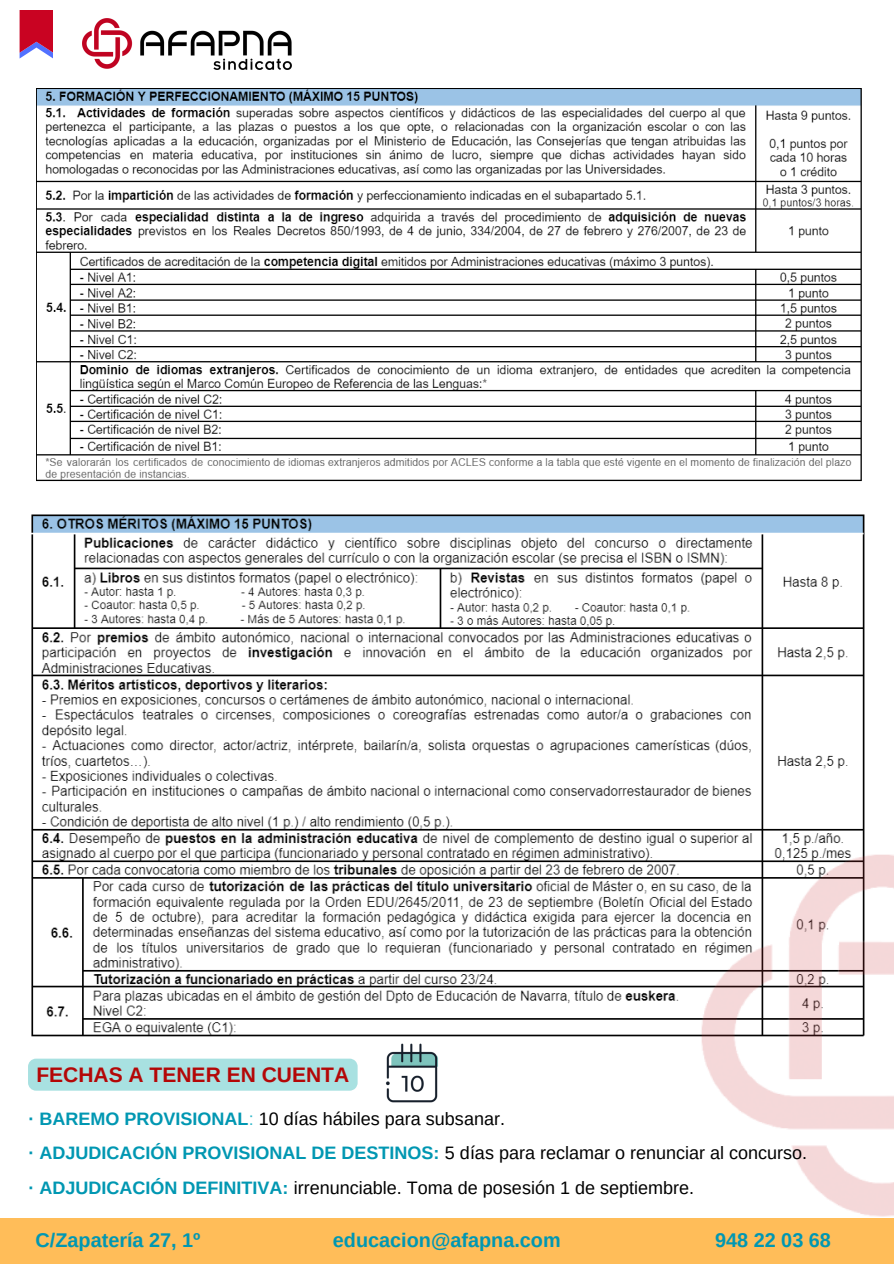
<style>
.page{position:relative;width:894px;height:1264px;background:#fff}
.page>*{position:absolute;margin:0;border:0;box-sizing:border-box;transform-origin:0 0}
.t1{font:700 21px "Arimo";color:#b40707}
.t2{font:700 19.8px "Arimo";color:#0097b2}
.t3{font:18px "Arimo";color:#000}
.s1{font-weight:700;color:#0097b2}
.s2{color:#33b9cb}
</style>
<div class="page">
<img style="left:82px;top:19px;width:209px;height:50px">
<svg style="left:20px;top:10px;width:33px;height:49px;background:#c22f57"></svg>
<img style="left:31px;top:514px;width:834px;height:523px">
<img style="left:698px;top:851px;width:195px;height:366px">
<img style="left:36px;top:88px;width:826px;height:394px">
<img style="left:386px;top:1043px;width:52px;height:60px">
<div style="left:0;top:1217px;width:893px;height:46px;background:#ffbd59"></div>
<div style="left:28px;top:1058px;width:329px;height:32px;background:#a8e1e1"></div>
<p class="t1" style="left:36px;top:1062px;width:314px">FECHAS A TENER EN CUENTA</p>
<p class="t3" style="left:29px;top:1108px;width:478px"><span class="s1">· BAREMO PROVISIONAL</span><span class="s2">:</span> 10 días hábiles para subsanar.</p>
<p class="t3" style="left:29px;top:1142px;width:780px"><span class="s1">· ADJUDICACIÓN PROVISIONAL DE DESTINOS:</span> 5 días para reclamar o renunciar al concurso.</p>
<h1 class="t3" style="left:29px;top:1177px;width:666px"><span class="s1">· ADJUDICACIÓN DEFINITIVA:</span> irrenunciable. Toma de posesión 1 de septiembre.</h1>
<p class="t2" style="left:36px;top:1229px;width:166px">C/Zapatería 27, 1º</p>
<p class="t2" style="left:333px;top:1229px;width:229px">educacion@afapna.com</p>
<p class="t2" style="left:714px;top:1229px;width:117px">948 22 03 68</p>
</div>
